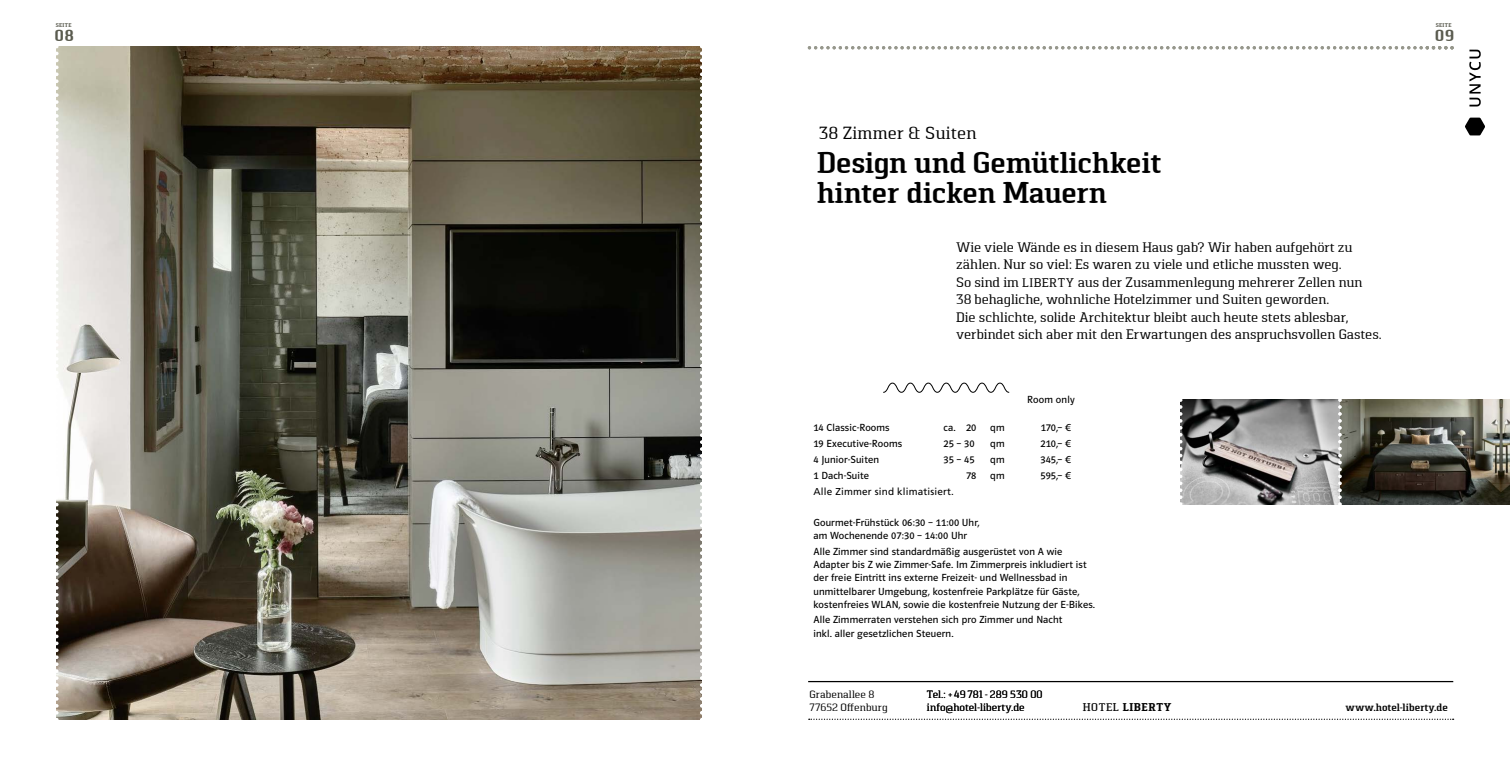
<style>
.page{position:relative;width:1510px;height:766px;background:#fff}
.page>*{position:absolute;margin:0;border:0;box-sizing:border-box;transform-origin:0 0}
.t1{font:600 30px/30px "Pancetta Serif Pro";color:#000}
.t2{font:17.5px "Pancetta Serif Pro";letter-spacing:.01em;color:#000}
.t3{font:700 16px "Pancetta Serif Pro";color:#5a5b4f}
.t4{font:13.75px/17.5px "Pancetta Serif Pro";letter-spacing:-.01em;color:#000}
.t5{font:700 11.25px "Pancetta Serif Pro";letter-spacing:.055em;color:#000}
.t6{font:10.62px/13.1px "Polo 11 Buch";letter-spacing:.015em;color:#000}
.t7{font:10.62px/12.5px "Pancetta Serif Pro";letter-spacing:.005em;color:#000}
.t8{font:600 10.62px "Pancetta Serif Pro";letter-spacing:.005em;color:#000}
.t9{font:10px "Frutiger LT Std";letter-spacing:.015em;color:#000}
.t10{font:700 5.5px "Pancetta Serif Pro";letter-spacing:.055em;color:#5a5b4f}
.s1{font-size:12.5px}
.s2{font-family:"Frutiger LT Std";font-size:10px}
.s3{font-weight:500}
</style>
<div class="page">
<img style="left:1341px;top:399px;width:160px;height:105px">
<svg style="left:1501px;top:399px;width:8px;height:105px"></svg>
<svg style="left:808px;top:718px;width:645px;height:1px"></svg>
<hr style="left:808px;top:680px;width:645px;height:2px;background:#000">
<svg style="left:808px;top:46px;width:645px;height:3px"></svg>
<svg style="left:1182px;top:399px;width:156px;height:105px;background:#8a8988"></svg>
<svg style="left:883px;top:382px;width:126px;height:11px"></svg>
<svg style="left:56px;top:46px;width:646px;height:674px;background:#787467"></svg>
<svg style="left:1338px;top:399px;width:3px;height:105px"></svg>
<svg style="left:1180px;top:401px;width:2px;height:102px"></svg>
<svg style="left:1465px;top:118px;width:20px;height:17px"></svg>
<svg style="left:1469px;top:50px;width:11px;height:56px"></svg>
<p class="t10" style="left:56px;top:22px;width:17px">SEITE</p>
<p class="t10" style="left:1435px;top:22px;width:17px">SEITE</p>
<h3 class="t3" style="left:55px;top:27px;width:20px">08</h3>
<h2 class="t2" style="left:819px;top:123px;width:160px">38 Zimmer &amp; Suiten</h2>
<h1 class="t1" style="left:817px;top:148px;width:346px">Design und Gemütlichkeit hinter dicken Mauern</h1>
<p class="t4" style="left:956px;top:238px;width:427px">Wie viele Wände es in diesem Haus gab? Wir haben aufgehört zu zählen. Nur so viel: Es waren zu viele und etliche mussten weg.<br>So sind im <span class="s1">LIBERTY</span> aus der Zusammenlegung mehrerer Zellen nun<br>38 behagliche, wohnliche Hotelzimmer und Suiten geworden.<br>Die schlichte, solide Architektur bleibt auch heute stets ablesbar, verbindet sich aber mit den Erwartungen des anspruchsvollen Gastes.</p>
<p class="t6" style="left:1027px;top:392px;width:49px">Room only</p>
<p class="t6" style="left:813px;top:421px;width:78px">14 Classic-Rooms</p>
<p class="t6" style="left:943px;top:421px;width:34px">ca. 20</p>
<p class="t6" style="left:990px;top:421px;width:16px">qm</p>
<p class="t6" style="left:1040px;top:421px;width:32px">170,– <span class="s2">€</span></p>
<p class="t6" style="left:813px;top:437px;width:90px">19 Executive-Rooms</p>
<p class="t6" style="left:943px;top:437px;width:32px">25 – 30</p>
<p class="t6" style="left:990px;top:437px;width:16px">qm</p>
<p class="t6" style="left:1040px;top:437px;width:32px">210,– <span class="s2">€</span></p>
<p class="t6" style="left:813px;top:453px;width:67px">4 Junior-Suiten</p>
<p class="t6" style="left:943px;top:453px;width:32px">35 – 45</p>
<p class="t6" style="left:990px;top:453px;width:16px">qm</p>
<p class="t6" style="left:1040px;top:453px;width:32px">345,– <span class="s2">€</span></p>
<p class="t6" style="left:813px;top:468px;width:57px">1 Dach-Suite</p>
<p class="t6" style="left:966px;top:468px;width:12px">78</p>
<p class="t6" style="left:990px;top:468px;width:16px">qm</p>
<p class="t6" style="left:1040px;top:468px;width:32px">595,– <span class="s2">€</span></p>
<p class="t9" style="left:813px;top:485px;width:142px">Alle Zimmer sind klimatisiert.</p>
<p class="t6" style="left:813px;top:516px;width:167px">Gourmet-Frühstück 06:30 – 11:00 Uhr, am Wochenende 07:30 – 14:00 Uhr</p>
<p class="t6" style="left:813px;top:545px;width:283px">Alle Zimmer sind standardmäßig ausgerüstet von A wie Adapter bis Z wie Zimmer-Safe. Im Zimmerpreis inkludiert ist der freie Eintritt ins externe Freizeit- und Wellnessbad in unmittelbarer Umgebung, kostenfreie Parkplätze für Gäste, kostenfreies WLAN, sowie die kostenfreie Nutzung der E-Bikes.</p>
<p class="t6" style="left:813px;top:613px;width:250px">Alle Zimmerraten verstehen sich pro Zimmer und Nacht inkl. aller gesetzlichen Steuern.</p>
<h3 class="t3" style="left:1435px;top:27px;width:20px">09</h3>
<p class="t7" style="left:809px;top:688px;width:80px">Grabenallee 8<br>77652 Offenburg</p>
<p class="t7" style="left:927px;top:688px;width:117px">Tel.: + 49 781 - 289 530 00 info@hotel-liberty.de</p>
<p class="t5" style="left:1083px;top:700px;width:90px"><span class="s3">HOTEL</span> LIBERTY</p>
<p class="t8" style="left:1345px;top:701px;width:104px">www.hotel-liberty.de</p>
</div>
